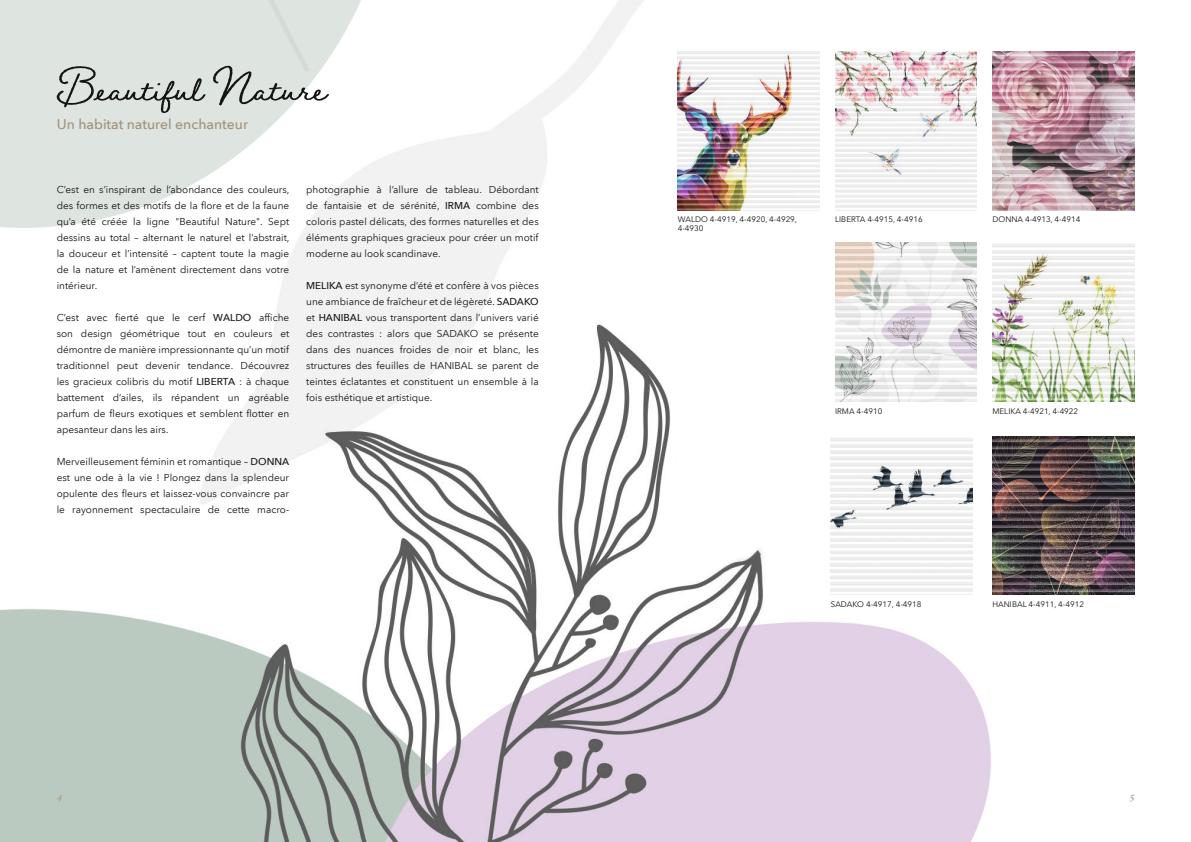
<style>
.page{position:relative;width:1191px;height:842px;background:#fff}
.page>*{position:absolute;margin:0;border:0;box-sizing:border-box;transform-origin:0 0}
.t1{font:500 14px "Avenir Next LT Com";color:#a1937b}
.t2{font:10px/16px "Avenir Next LT Com";color:#131413;text-align:justify}
.t3{font:italic 600 10px "Garamond Premr Pro";color:#aa9b82}
.t4{font:8px "Avenir Next LT Com";color:#131413}
.s1{font-weight:500}
</style>
<div class="page">
<img style="left:0;top:0;width:990px;height:842px">
<svg style="left:646px;top:0;width:489px;height:780px"></svg>
<img style="left:828px;top:45px;width:155px;height:172px">
<img style="left:835px;top:52px;width:142px;height:158px">
<img style="left:992px;top:51px;width:142px;height:159px">
<img style="left:835px;top:243px;width:142px;height:159px">
<img style="left:992px;top:243px;width:142px;height:159px">
<img style="left:831px;top:436px;width:141px;height:159px">
<img style="left:992px;top:436px;width:142px;height:159px">
<img style="left:671px;top:45px;width:155px;height:172px">
<img style="left:677px;top:52px;width:142px;height:158px">
<img style="left:0;top:0;width:371px;height:270px">
<svg style="left:57px;top:66px;width:272px;height:47px"></svg>
<h1 class="t1" style="left:57px;top:116px;width:193px">Un habitat naturel enchanteur</h1>
<p class="t2" style="left:57px;top:182px;width:234px">C’est en s’inspirant de l’abondance des couleurs, des formes et des motifs de la flore et de la faune qu’a été créée la ligne "Beautiful Nature". Sept dessins au total – alternant le naturel et l’abstrait, la douceur et l’intensité – captent toute la magie de la nature et l’amènent directement dans votre intérieur.</p>
<p class="t2" style="left:57px;top:310px;width:234px">C’est avec fierté que le cerf <span class="s1">WALDO</span> affiche son design géométrique tout en couleurs et démontre de manière impressionnante qu’un motif traditionnel peut devenir tendance. Découvrez les gracieux colibris du motif <span class="s1">LIBERTA</span> : à chaque battement d’ailes, ils répandent un agréable parfum de fleurs exotiques et semblent flotter en apesanteur dans les airs.</p>
<p class="t2" style="left:57px;top:454px;width:234px">Merveilleusement féminin et romantique – <span class="s1">DONNA </span>est une ode à la vie ! Plongez dans la splendeur opulente des fleurs et laissez-vous convaincre par le rayonnement spectaculaire de cette macro-</p>
<p class="t2" style="left:306px;top:182px;width:234px">photographie à l’allure de tableau. Débordant de fantaisie et de sérénité, <span class="s1">IRMA</span> combine des coloris pastel délicats, des formes naturelles et des éléments graphiques gracieux pour créer un motif moderne au look scandinave.</p>
<p class="t2" style="left:306px;top:278px;width:234px"><span class="s1">MELIKA</span> est synonyme d’été et confère à vos pièces une ambiance de fraîcheur et de légèreté. <span class="s1">SADAKO </span>et <span class="s1">HANIBAL</span> vous transportent dans l’univers varié des contrastes : alors que SADAKO se présente dans des nuances froides de noir et blanc, les structures des feuilles de HANIBAL se parent de teintes éclatantes et constituent un ensemble à la fois esthétique et artistique.</p>
<p class="t4" style="left:677px;top:214px;width:121px">WALDO 4-4919, 4-4920, 4-4929,</p>
<p class="t4" style="left:835px;top:214px;width:89px">LIBERTA 4-4915, 4-4916</p>
<p class="t4" style="left:992px;top:214px;width:89px">DONNA 4-4913, 4-4914</p>
<p class="t4" style="left:677px;top:223px;width:27px">4-4930</p>
<p class="t4" style="left:835px;top:406px;width:49px">IRMA 4-4910</p>
<p class="t4" style="left:992px;top:406px;width:87px">MELIKA 4-4921, 4-4922</p>
<p class="t4" style="left:831px;top:599px;width:92px">SADAKO 4-4917, 4-4918</p>
<p class="t4" style="left:992px;top:599px;width:93px">HANIBAL 4-4911, 4-4912</p>
<p class="t3" style="left:57px;top:792px;width:6px">4</p>
<p class="t3" style="left:1129px;top:792px;width:6px">5</p>
</div>
